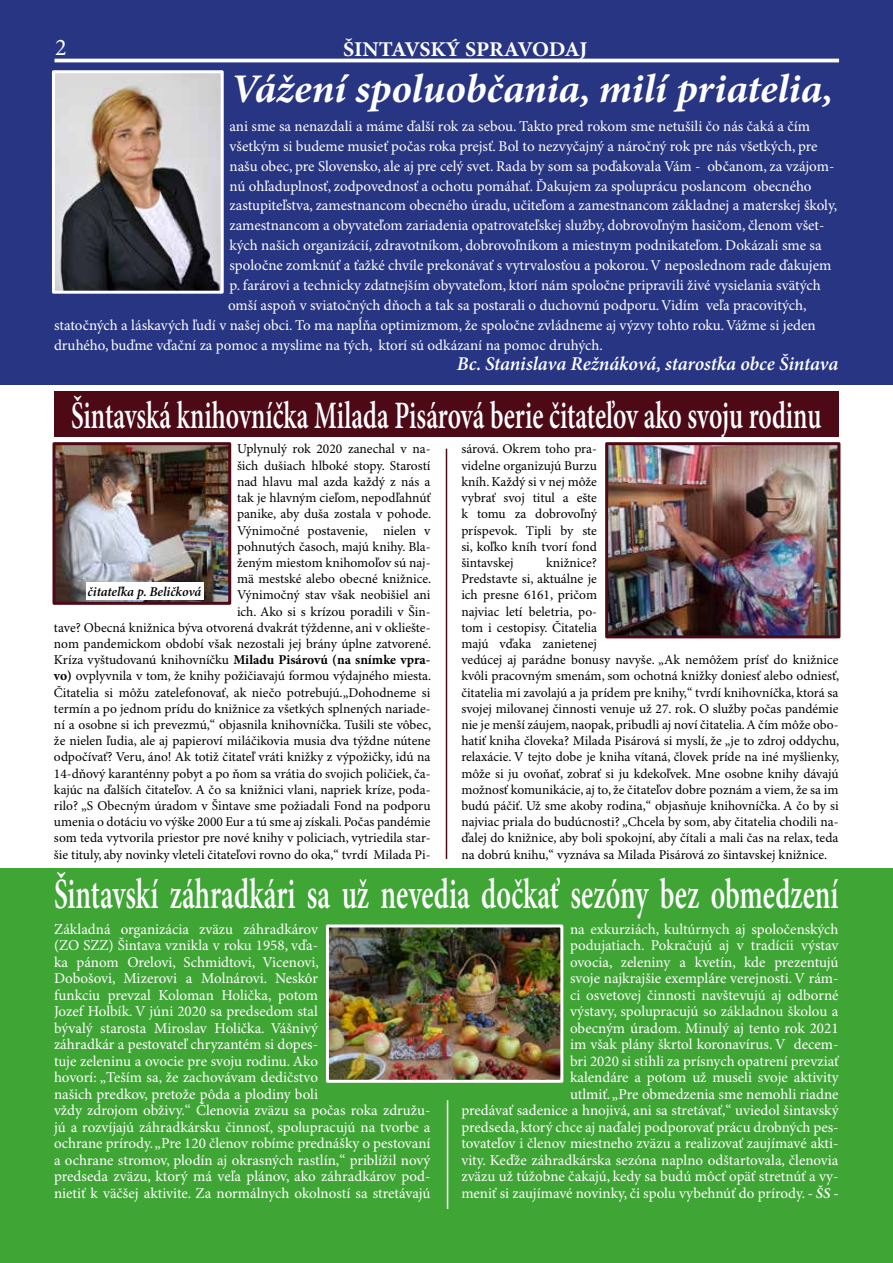
<style>
.page{position:relative;width:893px;height:1263px;background:#fff}
.page>*{position:absolute;margin:0;border:0;box-sizing:border-box;transform-origin:0 0}
.t1{font:600 43.2px "Minion Pro";color:#fff;scale:.65 1}
.t2{font:italic 700 40.65px "Minion Pro";letter-spacing:-.005em;color:#fff}
.t3{font:600 38.85px "Minion Pro";color:#fff;scale:.66 1}
.t4{font:24px "Minion Pro";color:#fff}
.t5{font:700 21px "Minion Pro";letter-spacing:-.015em;color:#fff;scale:1.05 1}
.t6{font:italic 600 19.5px "Minion Pro";letter-spacing:-.005em;color:#fff}
.t7{font:15px/16.5px "Minion Pro";color:#fff}
.t8{font:13.5px/16.2px "Minion Pro";color:#000;text-align:right}
.t9{font:italic 600 13.5px "Minion Pro";letter-spacing:-.01em;color:#000}
.s1{font-weight:700}
.s2{font-weight:600;font-style:italic}
</style>
<div class="page">
<div style="left:0;top:868px;width:893px;height:395px;background:#3fa535"></div>
<div style="left:0;top:0;width:893px;height:384px;background:#283583"></div>
<img style="left:56px;top:74px;width:164px;height:216px">
<div style="left:52px;top:70px;width:172px;height:224px;border:3px solid #fff"></div>
<div style="left:54px;top:391px;width:785px;height:46px;background:#4d0916"></div>
<img style="left:330px;top:928px;width:229px;height:151px">
<div style="left:326px;top:924px;width:237px;height:159px;border:3px solid #fff"></div>
<hr style="left:447px;top:1100px;width:1px;height:109px;background:#fff">
<hr style="left:446px;top:449px;width:1px;height:410px;background:#4d0916">
<hr style="left:55px;top:59px;width:784px;height:3px;background:#fff">
<img style="left:609px;top:446px;width:227px;height:188px">
<div style="left:605px;top:442px;width:235px;height:196px;border:3px solid #4d0916"></div>
<img style="left:56px;top:446px;width:171px;height:155px">
<div style="left:52px;top:442px;width:179px;height:163px;border:3px solid #4d0916"></div>
<div style="left:86px;top:583px;width:117px;height:17px;background:#fff"></div>
<h3 class="t4" style="left:55px;top:33px;width:13px">2</h3>
<h3 class="t5" style="left:343px;top:37px;width:234px">ŠINTAVSKÝ SPRAVODAJ</h3>
<h2 class="t2" style="left:231px;top:65px;width:604px">Vážení spoluobčania, milí priatelia,</h2>
<p class="t7" style="left:230px;top:118px;width:582px">ani sme sa nenazdali a máme ďalší rok za sebou. Takto pred rokom sme netušili čo nás čaká a čím</p>
<p class="t7" style="left:230px;top:138px;width:589px">všetkým si budeme musieť počas roka prejsť. Bol to nezvyčajný a náročný rok pre nás všetkých, pre</p>
<p class="t7" style="left:230px;top:158px;width:606px">našu obec, pre Slovensko, ale aj pre celý svet. Rada by som sa poďakovala Vám - občanom, za vzájom-</p>
<p class="t7" style="left:230px;top:178px;width:584px">nú ohľaduplnosť, zodpovednosť a ochotu pomáhať. Ďakujem za spoluprácu poslancom obecného</p>
<p class="t7" style="left:230px;top:198px;width:609px">zastupiteľstva, zamestnancom obecného úradu, učiteľom a zamestnancom základnej a materskej školy,</p>
<p class="t7" style="left:230px;top:218px;width:596px">zamestnancom a obyvateľom zariadenia opatrovateľskej služby, dobrovoľným hasičom, členom všet-</p>
<p class="t7" style="left:230px;top:238px;width:594px">kých našich organizácií, zdravotníkom, dobrovoľníkom a miestnym podnikateľom. Dokázali sme sa</p>
<p class="t7" style="left:230px;top:258px;width:603px">spoločne zomknúť a ťažké chvíle prekonávať s vytrvalosťou a pokorou. V neposlednom rade ďakujem</p>
<p class="t7" style="left:230px;top:278px;width:593px">p. farárovi a technicky zdatnejším obyvateľom, ktorí nám spoločne pripravili živé vysielania svätých</p>
<p class="t7" style="left:228px;top:298px;width:580px">omší aspoň v sviatočných dňoch a tak sa postarali o duchovnú podporu. Vidím veľa pracovitých,</p>
<p class="t7" style="left:54px;top:318px;width:763px">statočných a láskavých ľudí v našej obci. To ma napĺňa optimizmom, že spoločne zvládneme aj výzvy tohto roku. Vážme si jeden</p>
<p class="t7" style="left:54px;top:338px;width:550px">druhého, buďme vďační za pomoc a myslime na tých, ktorí sú odkázaní na pomoc druhých.</p>
<h3 class="t6" style="left:457px;top:352px;width:383px">Bc. Stanislava Režnáková, starostka obce Šintava</h3>
<h3 class="t3" style="left:71px;top:393px;width:1138px">Šintavská knihovníčka Milada Pisárová berie čitateľov ako svoju rodinu</h3>
<p class="t8" style="left:54px;top:442px;width:379px">Uplynulý rok 2020 zanechal v na-<br>šich dušiach hlboké stopy. Starostí<br>nad hlavu mal azda každý z nás a<br>tak je hlavným cieľom, nepodľahnúť<br>panike, aby duša zostala v pohode.<br>Výnimočné postavenie, nielen v<br>pohnutých časoch, majú knihy. Bla-<br>ženým miestom knihomoľov sú naj-<br>mä mestské alebo obecné knižnice.<br>Výnimočný stav však neobišiel ani<br>ich. Ako si s krízou poradili v Šin-<br>tave? Obecná knižnica býva otvorená dvakrát týždenne, ani v okliešte&shy;nom pandemickom období však nezostali jej brány úplne zatvorené.<br>Kríza vyštudovanú knihovníčku <span class="s1">Miladu Pisárovú (na snímke vpra&shy;vo)</span> ovplyvnila v tom, že knihy požičiavajú formou výdajného miesta.<br>Čitatelia si môžu zatelefonovať, ak niečo potrebujú.„Dohodneme si termín a po jednom prídu do knižnice za všetkých splnených nariade&shy;ní a osobne si ich prevezmú,“ objasnila knihovníčka. Tušili ste vôbec, že nielen ľudia, ale aj papieroví miláčikovia musia dva týždne nútene odpočívať? Veru, áno! Ak totiž čitateľ vráti knižky z výpožičky, idú na 14-dňový karanténny pobyt a po ňom sa vrátia do svojich poličiek, ča&shy;kajúc na ďalších čitateľov. A čo sa knižnici vlani, napriek kríze, poda&shy;rilo? „S Obecným úradom v Šintave sme požiadali Fond na podporu umenia o dotáciu vo výške 2000 Eur a tú sme aj získali. Počas pandémie som teda vytvorila priestor pre nové knihy v policiach, vytriedila star&shy;šie tituly, aby novinky vleteli čitateľovi rovno do oka,“ tvrdí Milada Pi-</p>
<p class="t8" style="left:461px;top:442px;width:137px;text-align:justify">sárová. Okrem toho pra&shy;videlne organizujú Burzu kníh. Každý si v nej môže vybrať svoj titul a ešte k tomu za dobrovoľný príspevok. Tipli by ste si, koľko kníh tvorí fond šintavskej</p>
<p class="t8" style="left:461px;top:555px;width:379px;text-align:left;text-indent:85px">knižnice?<br>Predstavte si, aktuálne je<br>ich presne 6161, pričom<br>najviac letí beletria, po-<br>tom i cestopisy. Čitatelia<br>majú vďaka zanietenej<br>vedúcej aj parádne bonusy navyše. „Ak nemôžem prísť do knižnice kvôli pracovným smenám, som ochotná knižky doniesť alebo odniesť, čitatelia mi zavolajú a ja prídem pre knihy,“ tvrdí knihovníčka, ktorá sa svojej milovanej činnosti venuje už 27. rok. O služby počas pandémie nie je menší záujem, naopak, pribudli aj noví čitatelia. A čím môže obo&shy;hatiť kniha človeka? Milada Pisárová si myslí, že „je to zdroj oddychu, relaxácie. V tejto dobe je kniha vítaná, človek príde na iné myšlienky, môže si ju ovoňať, zobrať si ju kdekoľvek. Mne osobne knihy dávajú možnosť komunikácie, aj to, že čitateľov dobre poznám a viem, že sa im budú páčiť. Už sme akoby rodina,“ objasňuje knihovníčka. A čo by si najviac priala do budúcnosti? „Chcela by som, aby čitatelia chodili na&shy;ďalej do knižnice, aby boli spokojní, aby čítali a mali čas na relax, teda na dobrú knihu,“ vyznáva sa Milada Pisárová zo šintavskej knižnice.</p>
<p class="t9" style="left:88px;top:584px;width:115px">čitateľka p. Beličková</p>
<h1 class="t1" style="left:54px;top:868px;width:1209px">Šintavskí záhradkári sa už nevedia dočkať sezóny bez obmedzení</h1>
<p class="t7" style="left:54px;top:921px;width:378px">Základná organizácia zväzu záhradkárov<br>(ZO SZZ) Šintava vznikla v roku 1958, vďa-<br>ka pánom Orelovi, Schmidtovi, Vicenovi,<br>Dobošovi, Mizerovi a Molnárovi. Neskôr<br>funkciu prevzal Koloman Holička, potom<br>Jozef Holbík. V júni 2020 sa predsedom stal<br>bývalý starosta Miroslav Holička. Vášnivý<br>záhradkár a pestovateľ chryzantém si dopes-<br>tuje zeleninu a ovocie pre svoju rodinu. Ako<br>hovorí: „Teším sa, že zachovávam dedičstvo<br>našich predkov, pretože pôda a plodiny boli<br>vždy zdrojom obživy.“ Členovia zväzu sa počas roka združu&shy;jú a rozvíjajú záhradkársku činnosť, spolupracujú na tvorbe a ochrane prírody. „Pre 120 členov robíme prednášky o pestovaní a ochrane stromov, plodín aj okrasných rastlín,“ priblížil nový predseda zväzu, ktorý má veľa plánov, ako záhradkárov pod&shy;nietiť k väčšej aktivite. Za normálnych okolností sa stretávajú</p>
<p class="t7" style="left:461px;top:921px;width:379px;text-align:right">na exkurziách, kultúrnych aj spoločenských<br>podujatiach. Pokračujú aj v tradícii výstav<br>ovocia, zeleniny a kvetín, kde prezentujú<br>svoje najkrajšie exempláre verejnosti. V rám-<br>ci osvetovej činnosti navštevujú aj odborné<br>výstavy, spolupracujú so základnou školou a<br>obecným úradom. Minulý aj tento rok 2021<br>im však plány škrtol koronavírus. V decem-<br>bri 2020 si stihli za prísnych opatrení prevziať<br>kalendáre a potom už museli svoje aktivity<br>utlmiť. „Pre obmedzenia sme nemohli riadne<br>predávať sadenice a hnojivá, ani sa stretávať,“ uviedol šintavský predseda, ktorý chce aj naďalej podporovať prácu drobných pes&shy;tovateľov i členov miestneho zväzu a realizovať zaujímavé akti&shy;vity. Keďže záhradkárska sezóna naplno odštartovala, členovia zväzu už túžobne čakajú, kedy sa budú môcť opäť stretnúť a vy&shy;meniť si zaujímavé novinky, či spolu vybehnúť do prírody. <span class="s2">- ŠS -</span></p>
</div>
